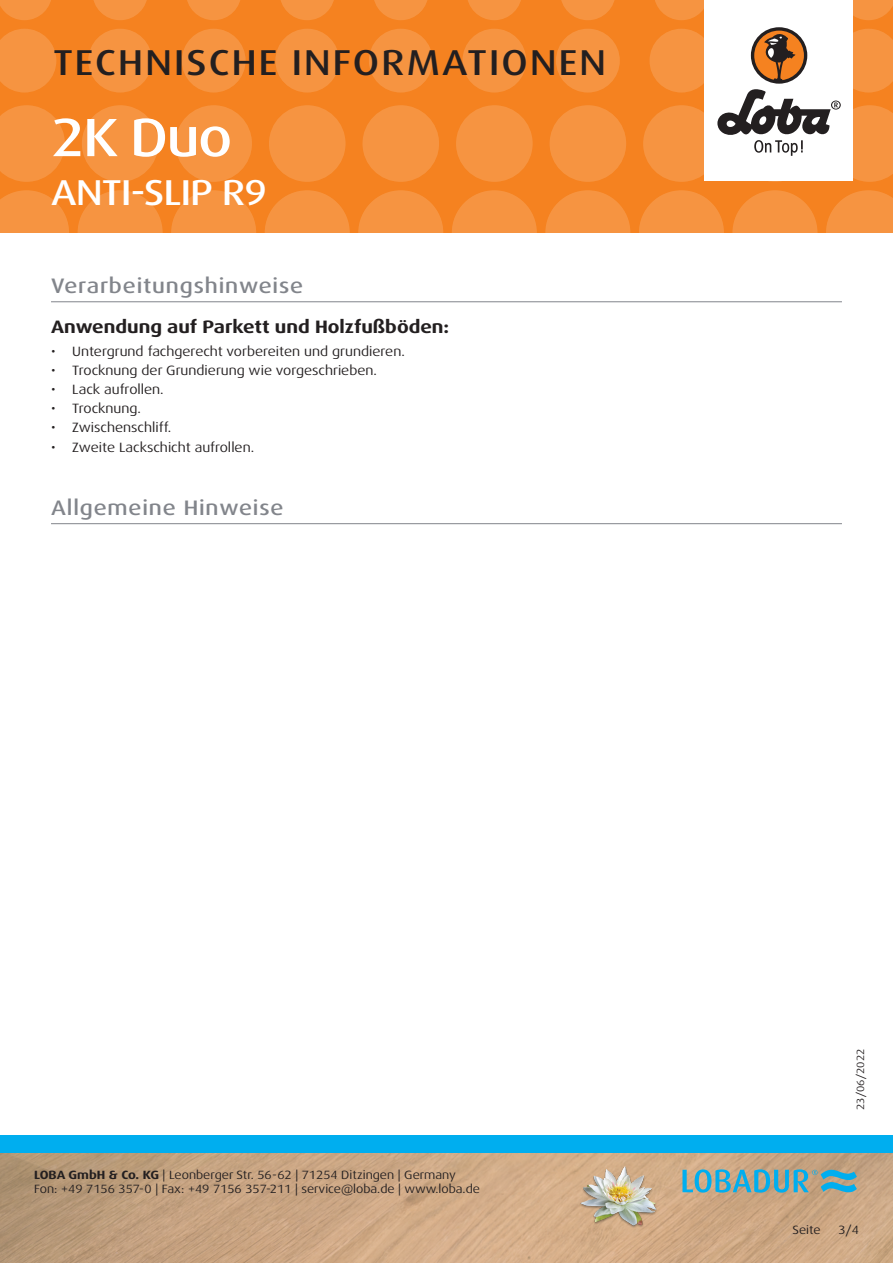
<style>
.page{position:relative;width:893px;height:1263px;background:#fff}
.page>*{position:absolute;margin:0;border:0;box-sizing:border-box;transform-origin:0 0}
.t1{font:500 expanded 54px "Dax Pro";color:#fff}
.t2{font:500 expanded 36px "Dax Pro";letter-spacing:.06em;color:#231f20}
.t3{font:500 expanded 36px "Dax Pro";letter-spacing:-.015em;color:#fff}
.Titel_grau{font:500 expanded 21px "Dax Pro";letter-spacing:.04em;color:#82858b}
.t4{font:700 expanded 18px "Dax Pro";color:#231f20}
.t5{font:expanded 13.5px "Dax Pro";color:#231f20}
.t6{font:expanded 12px/14.4px "Dax Pro";color:#231f20}
.t7{font:expanded 10.5px "Dax Pro";color:#231f20}
.s1{font-weight:700}
</style>
<div class="page">
<div style="left:0;top:0;width:893px;height:233px;background:#f58220"></div>
<svg style="left:0;top:190px;width:69px;height:43px"></svg>
<svg style="left:78px;top:190px;width:85px;height:85px;fill:#f69441"></svg>
<svg style="left:171px;top:190px;width:85px;height:85px;fill:#f69441"></svg>
<svg style="left:265px;top:190px;width:85px;height:85px;fill:#f69441"></svg>
<svg style="left:358px;top:190px;width:85px;height:85px;fill:#f69441"></svg>
<svg style="left:545px;top:190px;width:85px;height:85px;fill:#f69441"></svg>
<svg style="left:452px;top:190px;width:85px;height:85px;fill:#f69441"></svg>
<svg style="left:732px;top:190px;width:85px;height:85px;fill:#f69441"></svg>
<svg style="left:639px;top:190px;width:85px;height:85px;fill:#f69441"></svg>
<svg style="left:826px;top:190px;width:67px;height:43px"></svg>
<svg style="left:0;top:105px;width:65px;height:77px"></svg>
<svg style="left:82px;top:105px;width:76px;height:77px"></svg>
<svg style="left:175px;top:105px;width:77px;height:77px"></svg>
<svg style="left:269px;top:105px;width:76px;height:77px"></svg>
<svg style="left:456px;top:105px;width:77px;height:77px"></svg>
<svg style="left:362px;top:105px;width:77px;height:77px"></svg>
<svg style="left:550px;top:105px;width:76px;height:77px"></svg>
<svg style="left:0;top:29px;width:56px;height:63px"></svg>
<svg style="left:182px;top:29px;width:64px;height:63px"></svg>
<svg style="left:88px;top:29px;width:64px;height:63px"></svg>
<svg style="left:275px;top:29px;width:64px;height:63px"></svg>
<svg style="left:462px;top:29px;width:64px;height:63px"></svg>
<svg style="left:369px;top:29px;width:64px;height:63px"></svg>
<svg style="left:556px;top:29px;width:64px;height:63px"></svg>
<svg style="left:0;top:0;width:51px;height:20px"></svg>
<svg style="left:187px;top:0;width:53px;height:20px"></svg>
<svg style="left:468px;top:0;width:53px;height:20px"></svg>
<svg style="left:655px;top:0;width:49px;height:20px"></svg>
<svg style="left:93px;top:0;width:54px;height:20px"></svg>
<svg style="left:374px;top:0;width:54px;height:20px"></svg>
<svg style="left:281px;top:0;width:53px;height:20px"></svg>
<svg style="left:561px;top:0;width:54px;height:20px"></svg>
<svg style="left:853px;top:0;width:40px;height:20px"></svg>
<img style="left:0;top:1152px;width:893px;height:111px">
<div style="left:0;top:1135px;width:893px;height:17px;background:#00aeef"></div>
<div style="left:704px;top:0;width:149px;height:181px;background:#fff"></div>
<svg style="left:643px;top:29px;width:250px;height:153px"></svg>
<img style="left:578px;top:1161px;width:82px;height:81px">
<svg style="left:682px;top:1169px;width:175px;height:24px;background:#75a8ae"></svg>
<hr style="left:51px;top:523px;width:791px;height:1px;background:#82858b">
<hr style="left:51px;top:301px;width:791px;height:1px;background:#82858b">
<h2 class="t2" style="left:53px;top:40px;width:554px">TECHNISCHE INFORMATIONEN</h2>
<p class="t1" style="left:51px;top:103px;width:183px">2K Duo</p>
<h2 class="t3" style="left:51px;top:169px;width:217px">ANTI-SLIP R9</h2>
<p class="Titel_grau" style="left:51px;top:272px;width:254px">Verarbeitungshinweise</p>
<p class="t4" style="left:51px;top:315px;width:400px">Anwendung auf Parkett und Holzfußböden:</p>
<p class="t5" style="left:51px;top:342px;width:355px">• Untergrund fachgerecht vorbereiten und grundieren.</p>
<p class="t5" style="left:51px;top:362px;width:327px">• Trocknung der Grundierung wie vorgeschrieben.</p>
<p class="t5" style="left:51px;top:381px;width:114px">• Lack aufrollen.</p>
<p class="t5" style="left:51px;top:400px;width:92px">• Trocknung.</p>
<p class="t5" style="left:51px;top:419px;width:122px">• Zwischenschliff.</p>
<p class="t5" style="left:51px;top:438px;width:205px">• Zweite Lackschicht aufrollen.</p>
<p class="Titel_grau" style="left:51px;top:494px;width:234px">Allgemeine Hinweise</p>
<p class="t6" style="left:34px;top:1167px;width:447px"><span class="s1">LOBA GmbH &amp; Co. KG</span> | Leonberger Str. 56-62 | 71254 Ditzingen | Germany<br>Fon: +49 7156 357-0 | Fax: +49 7156 357-211 | service@loba.de | www.loba.de</p>
<p class="t7" style="left:854px;top:1110px;width:63px;rotate:-90deg">23/06/2022</p>
<p class="t6" style="left:792px;top:1223px;width:30px">Seite</p>
<p class="t6" style="left:838px;top:1223px;width:22px">3/4</p>
</div>
